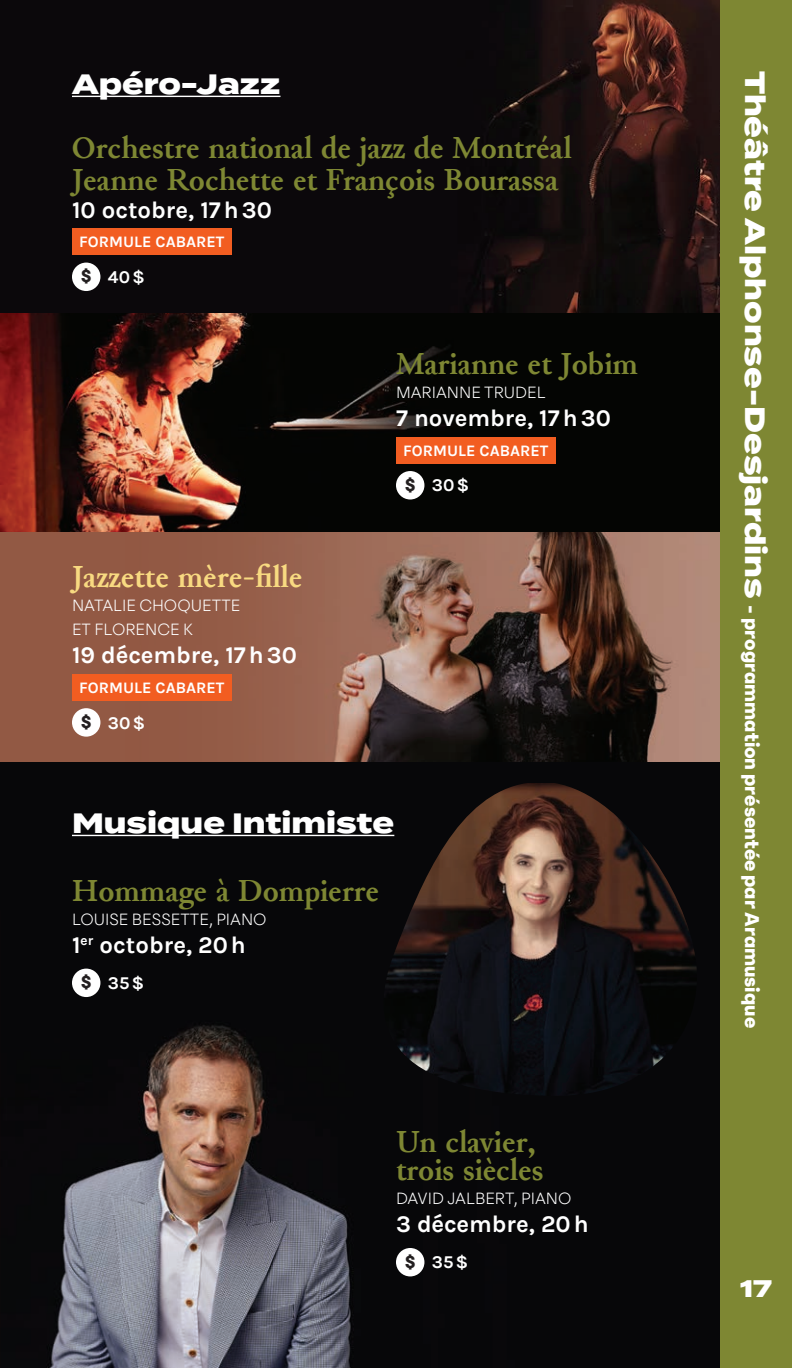
<style>
.page{position:relative;width:792px;height:1368px;background:#fff}
.page>*{position:absolute;margin:0;border:0;box-sizing:border-box;transform-origin:0 0}
.t1{font:700 32px/32px "Junicode";color:#7e8733}
.t2{font:700 32px "Junicode";color:#f8da81}
.t3{font:800 28px "Termina";color:#fff}
.t4{font:700 24px "Karmilla";color:#fff}
.t5{font:800 24px "Termina";color:#fff}
.t6{font:700 22px "Phantom Sans 0.8";color:#fff}
.t7{font:300 18px/24px "Phantom Sans 0.8";color:#fff}
.t8{font:700 18px "Karmilla";color:#fff}
.t9{font:700 16px "Karmilla";color:#fff}
.s1{font-family:"Phantom Sans 0.8";font-size:19.2px;color:#231f20}
.s2{font-family:"Termina";font-weight:800;font-size:28px}
</style>
<div class="page">
<img style="left:0;top:762px;width:720px;height:606px">
<div style="left:0;top:517px;width:720px;height:245px;background:#925944"></div>
<img style="left:125px;top:531px;width:595px;height:231px">
<img style="left:0;top:312px;width:720px;height:219px">
<img style="left:0;top:0;width:720px;height:312px">
<hr style="left:72px;top:96px;width:208px;height:1px;background:#fff">
<hr style="left:72px;top:835px;width:322px;height:1px;background:#fff">
<div style="left:72px;top:228px;width:160px;height:27px;background:#f25d21"></div>
<div style="left:72px;top:263px;width:28px;height:28px;background:#fff;border-radius:50%"></div>
<div style="left:396px;top:437px;width:160px;height:26px;background:#f25d21"></div>
<div style="left:396px;top:471px;width:28px;height:29px;background:#fff;border-radius:50%"></div>
<div style="left:72px;top:674px;width:160px;height:26px;background:#f25d21"></div>
<div style="left:72px;top:708px;width:28px;height:29px;background:#fff;border-radius:50%"></div>
<div style="left:72px;top:969px;width:28px;height:28px;background:#fff;border-radius:50%"></div>
<div style="left:396px;top:1248px;width:28px;height:28px;background:#fff;border-radius:50%"></div>
<img style="left:381px;top:783px;width:316px;height:313px">
<div style="left:720px;top:0;width:72px;height:1368px;background:#7e8733"></div>
<p class="t3" style="left:72px;top:63px;width:210px">Apéro-Jazz</p>
<p class="t1" style="left:72px;top:131px;width:501px">Orchestre national de jazz de Montréal<br>Jeanne Rochette et François Bourassa</p>
<p class="t4" style="left:72px;top:194px;width:201px">10 octobre, 17h30</p>
<p class="t9" style="left:79px;top:232px;width:147px">FORMULE CABARET</p>
<p class="t8" style="left:81px;top:266px;width:65px"><span class="s1">$</span> 40$</p>
<p class="t2" style="left:72px;top:552px;width:232px">Jazzette mère-fille</p>
<p class="t7" style="left:72px;top:593px;width:170px">NATALIE CHOQUETTE<br>ET FLORENCE K</p>
<p class="t4" style="left:72px;top:640px;width:226px">19 décembre, 17h30</p>
<p class="t9" style="left:79px;top:678px;width:147px">FORMULE CABARET</p>
<p class="t8" style="left:81px;top:711px;width:66px"><span class="s1">$</span> 30$</p>
<p class="t1" style="left:396px;top:347px;width:244px">Marianne et Jobim</p>
<p class="t7" style="left:396px;top:380px;width:151px">MARIANNE TRUDEL</p>
<p class="t4" style="left:396px;top:403px;width:216px">7 novembre, 17h30</p>
<p class="t9" style="left:403px;top:440px;width:147px">FORMULE CABARET</p>
<p class="t8" style="left:405px;top:474px;width:66px"><span class="s1">$</span> 30$</p>
<p class="t3" style="left:72px;top:802px;width:324px">Musique Intimiste</p>
<p class="t1" style="left:72px;top:874px;width:309px">Hommage à Dompierre</p>
<p class="t7" style="left:72px;top:907px;width:196px">LOUISE BESSETTE, PIANO</p>
<p class="t4" style="left:72px;top:929px;width:175px">1<sup>er</sup> octobre, 20h</p>
<p class="t8" style="left:81px;top:972px;width:65px"><span class="s1">$</span> 35$</p>
<p class="t1" style="left:396px;top:1127px;width:149px;line-height:28px">Un clavier, trois siècles</p>
<p class="t7" style="left:396px;top:1186px;width:177px">DAVID JALBERT, PIANO</p>
<p class="t4" style="left:396px;top:1209px;width:194px">3 décembre, 20h</p>
<p class="t8" style="left:405px;top:1251px;width:65px"><span class="s1">$</span> 35$</p>
<p class="t6" style="left:765px;top:71px;width:959px;rotate:90deg"><span class="s2">Théâtre Alphonse-Desjardins</span> - programmation présentée par Aramusique</p>
<p class="t5" style="left:740px;top:1271px;width:33px">17</p>
</div>
